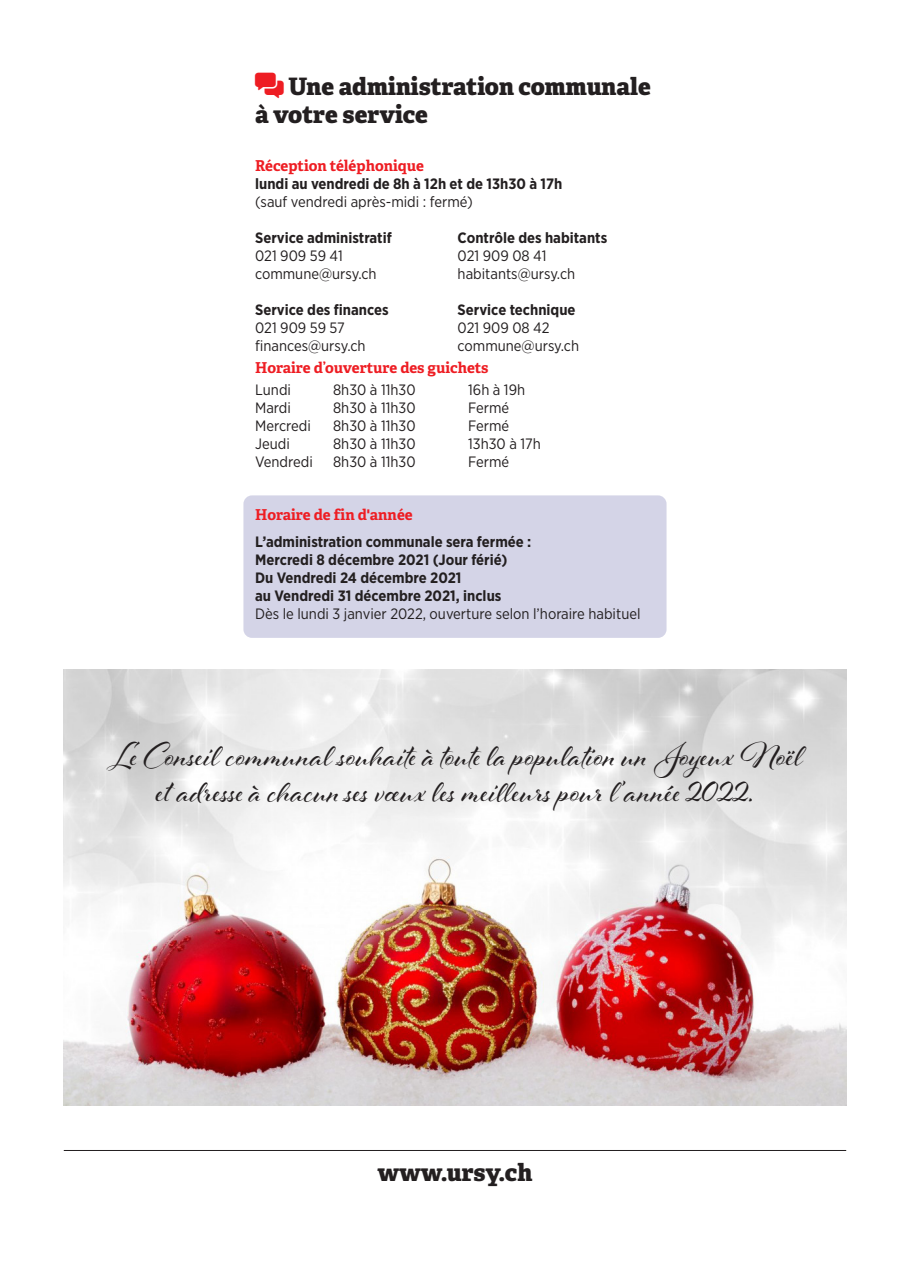
<style>
.page{position:relative;width:910px;height:1280px;background:#fff}
.page>*{position:absolute;margin:0;border:0;box-sizing:border-box;transform-origin:0 0}
.t1{font:36px "Al Fresco";color:#231f20}
.A_title{font:800 24px/28.8px "Adelle Basic";color:#231f20}
.A_text_left{font:15px "Gotham Narrow";color:#231f20}
.A_text_left-2{font:700 15px/18px "Gotham Narrow";color:#231f20}
.A_intro_grid{font:700 15px "Adelle Basic";color:#ee1d23}
.Sous-titre_no_space{font:700 15px "Adelle Basic";letter-spacing:-.005em;color:#ee1d23}
.s1{font-weight:400}
</style>
<div class="page">
<img style="left:64px;top:669px;width:782px;height:437px">
<div style="left:243px;top:495px;width:423px;height:143px;background:#d4d4e7;border-radius:9px"></div>
<hr style="left:64px;top:1150px;width:782px;height:1px;background:#231f20">
<p class="A_title" style="left:255px;top:72px;width:397px;text-indent:33px">Une administration communale à votre service</p>
<p class="Sous-titre_no_space" style="left:255px;top:156px;width:170px">Réception téléphonique</p>
<p class="A_text_left-2" style="left:255px;top:174px;width:309px">lundi au vendredi de 8h à 12h et de 13h30 à 17h <span class="s1">(sauf vendredi après-midi : fermé)</span></p>
<p class="A_text_left-2" style="left:255px;top:228px;width:138px">Service administratif</p>
<p class="A_text_left-2" style="left:458px;top:228px;width:151px">Contrôle des habitants</p>
<p class="A_text_left" style="left:255px;top:246px;width:89px">021 909 59 41</p>
<p class="A_text_left" style="left:458px;top:246px;width:90px">021 909 08 41</p>
<p class="A_text_left" style="left:255px;top:264px;width:123px">commune@ursy.ch</p>
<p class="A_text_left" style="left:458px;top:264px;width:119px">habitants@ursy.ch</p>
<p class="A_text_left-2" style="left:255px;top:300px;width:135px">Service des finances</p>
<p class="A_text_left-2" style="left:458px;top:300px;width:119px">Service technique</p>
<p class="A_text_left" style="left:255px;top:318px;width:91px">021 909 59 57</p>
<p class="A_text_left" style="left:458px;top:318px;width:94px">021 909 08 42</p>
<p class="A_text_left" style="left:255px;top:336px;width:112px">finances@ursy.ch</p>
<p class="A_text_left" style="left:458px;top:336px;width:123px">commune@ursy.ch</p>
<p class="A_intro_grid" style="left:255px;top:358px;width:235px">Horaire d’ouverture des guichets</p>
<p class="A_text_left" style="left:255px;top:380px;width:37px">Lundi</p>
<p class="A_text_left" style="left:333px;top:380px;width:84px">8h30 à 11h30</p>
<p class="A_text_left" style="left:468px;top:380px;width:59px">16h à 19h</p>
<p class="A_text_left" style="left:255px;top:398px;width:37px">Mardi</p>
<p class="A_text_left" style="left:333px;top:398px;width:84px">8h30 à 11h30</p>
<p class="A_text_left" style="left:468px;top:398px;width:43px">Fermé</p>
<p class="A_text_left" style="left:255px;top:416px;width:57px">Mercredi</p>
<p class="A_text_left" style="left:333px;top:416px;width:84px">8h30 à 11h30</p>
<p class="A_text_left" style="left:468px;top:416px;width:43px">Fermé</p>
<p class="A_text_left" style="left:255px;top:434px;width:36px">Jeudi</p>
<p class="A_text_left" style="left:333px;top:434px;width:84px">8h30 à 11h30</p>
<p class="A_text_left" style="left:468px;top:434px;width:74px">13h30 à 17h</p>
<p class="A_text_left" style="left:255px;top:452px;width:59px">Vendredi</p>
<p class="A_text_left" style="left:333px;top:452px;width:84px">8h30 à 11h30</p>
<p class="A_text_left" style="left:468px;top:452px;width:43px">Fermé</p>
<p class="A_intro_grid" style="left:255px;top:505px;width:159px">Horaire de fin d'année</p>
<p class="A_text_left-2" style="left:255px;top:532px;width:278px">L’administration communale sera fermée :</p>
<p class="A_text_left-2" style="left:255px;top:550px;width:254px">Mercredi 8 décembre 2021 (Jour férié)</p>
<p class="A_text_left-2" style="left:255px;top:568px;width:208px">Du Vendredi 24 décembre 2021</p>
<p class="A_text_left-2" style="left:255px;top:586px;width:248px">au Vendredi 31 décembre 2021, inclus</p>
<p class="A_text_left" style="left:255px;top:604px;width:387px">Dès le lundi 3 janvier 2022, ouverture selon l’horaire habituel</p>
<p class="t1" style="left:107px;top:731px;width:698px">Le Conseil communal souhaite à toute la population un Joyeux Noël</p>
<p class="t1" style="left:156px;top:767px;width:599px">et adresse à chacun ses vœux les meilleurs pour l ’année 2022.</p>
<p class="A_title" style="left:378px;top:1157px;width:156px">www.ursy.ch</p>
</div>
